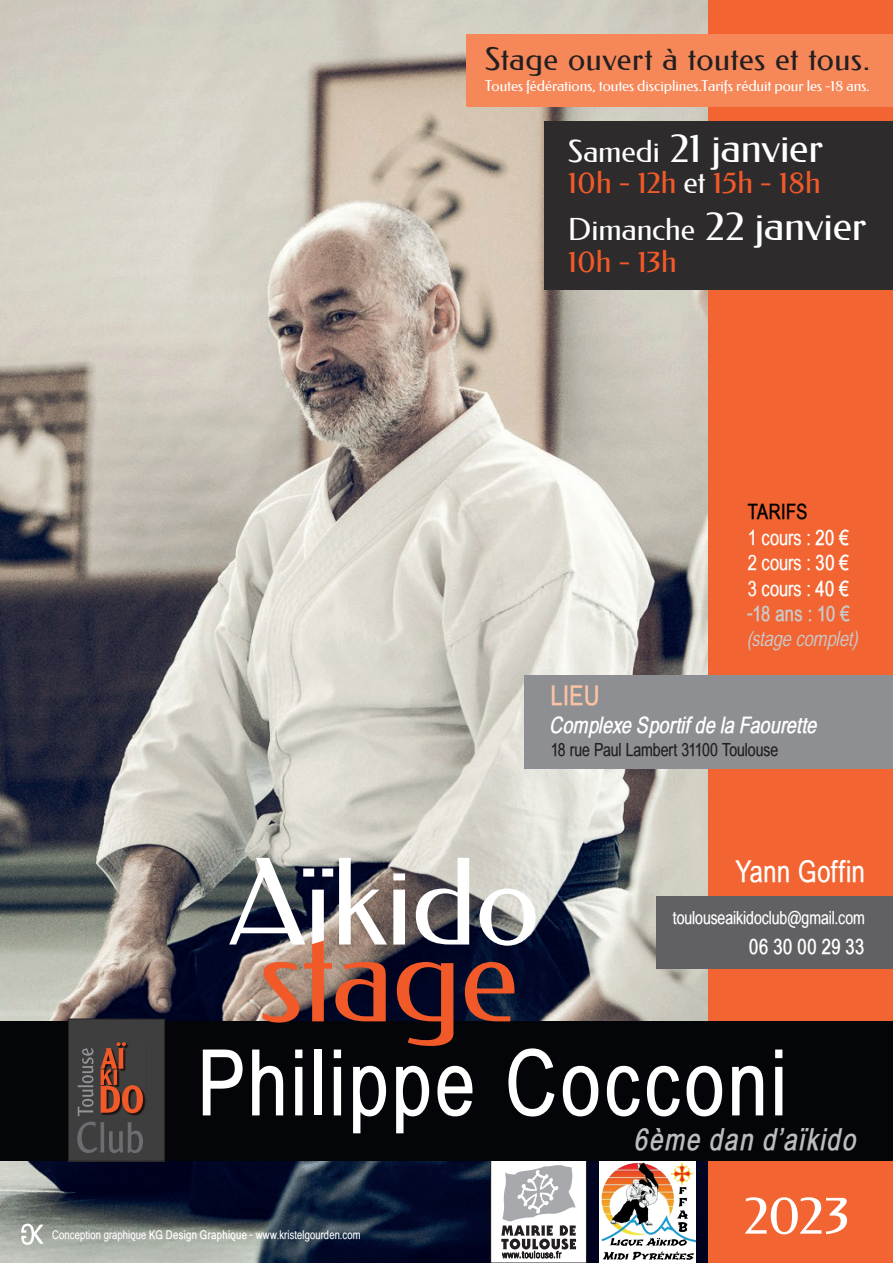
<style>
.page{position:relative;width:893px;height:1263px;background:#fff}
.page>*{position:absolute;margin:0;border:0;box-sizing:border-box;transform-origin:0 0}
.t1{font:90px "Babel Sans";letter-spacing:.045em;color:#fff}
.t2{font:54px "Federo";color:#fff}
.t3{font:41.4px "Federo";letter-spacing:-.005em;color:#fff}
.t4{font:31.5px "Federo";letter-spacing:.01em;color:#231f20}
.t5{font:30.75px "Federo";letter-spacing:-.01em;color:#f15929}
.t6{font:italic 700 30px "Babel Sans";letter-spacing:.04em;color:#bcbdc0}
.t7{font:30px "Babel Sans";letter-spacing:.015em;color:#fff}
.t8{font:700 27px "Babel Sans";color:#fbc2a4}
.t9{font:italic 700 22.5px "Babel Sans";letter-spacing:-.005em;color:#fff}
.t10{font:21px/25.5px "Babel Sans";color:#fff}
.t11{font:italic 21px "Babel Sans";letter-spacing:-.005em;color:#c9cacc}
.t12{font:700 21px "Babel Sans";letter-spacing:.01em;color:#fff}
.t13{font:18px "Babel Sans";letter-spacing:-.005em;color:#231f20}
.t14{font:18px "Babel Sans";letter-spacing:-.005em;color:#fff}
.t15{font:15px "Federo";letter-spacing:-.005em;color:#fff}
.t16{font:12px "Babel Sans";letter-spacing:.01em;color:#fff}
.s1{font-size:30.75px}
.s2{color:#fff}
.s3{font-weight:700;color:#000001}
.s4{font-weight:700}
.s5{font-weight:700;color:#c9cacc}
</style>
<div class="page">
<img style="left:0;top:0;width:709px;height:1263px">
<div style="left:709px;top:0;width:184px;height:1263px;background:#f26532"></div>
<div style="left:466px;top:34px;width:427px;height:72px;background:#f58758"></div>
<div style="left:657px;top:896px;width:236px;height:73px;background:#616164"></div>
<div style="left:525px;top:675px;width:368px;height:94px;background:#8d8f92"></div>
<img style="left:600px;top:1160px;width:95px;height:103px">
<div style="left:491px;top:1160px;width:95px;height:103px;background:#fff"></div>
<svg style="left:501px;top:1165px;width:75px;height:93px"></svg>
<div style="left:490px;top:1160px;width:97px;height:103px;border:1px solid #231f20"></div>
<div style="left:0;top:1021px;width:893px;height:139px;background:#040508"></div>
<div style="left:68px;top:1019px;width:97px;height:142px;background:#3e3e3f"></div>
<div style="left:68px;top:1018px;width:97px;height:143px;border:1px solid #231f20"></div>
<img style="left:143px;top:1092px;width:3px;height:18px">
<svg style="left:77px;top:1042px;width:66px;height:111px"></svg>
<svg style="left:21px;top:1223px;width:23px;height:22px"></svg>
<svg style="left:393px;top:873px;width:12px;height:71px"></svg>
<svg style="left:416px;top:858px;width:53px;height:86px"></svg>
<svg style="left:479px;top:888px;width:57px;height:58px"></svg>
<svg style="left:229px;top:858px;width:158px;height:164px"></svg>
<svg style="left:397px;top:962px;width:56px;height:84px"></svg>
<svg style="left:465px;top:962px;width:49px;height:59px;background:#6e3531"></svg>
<div style="left:544px;top:121px;width:349px;height:168px;background:#2e2b2c"></div>
<h3 class="t4" style="left:485px;top:41px;width:386px">Stage ouvert à toutes et tous.</h3>
<p class="t15" style="left:485px;top:78px;width:386px">Toutes fédérations, toutes disciplines.Tarifs réduit pour les -18 ans.</p>
<h3 class="t3" style="left:568px;top:124px;width:257px"><span class="s1">Samedi</span> 21 janvier</h3>
<h3 class="t5" style="left:568px;top:165px;width:254px">10h - 12h <span class="s2">et</span> 15h - 18h</h3>
<h3 class="t3" style="left:568px;top:202px;width:300px"><span class="s1">Dimanche</span> 22 janvier</h3>
<h3 class="t5" style="left:568px;top:243px;width:110px">10h - 13h</h3>
<h3 class="t10" style="left:748px;top:499px;width:104px"><span class="s3">TARIFS<br></span>1 cours : <span class="s4">20 €<br></span>2 cours : <span class="s4">30 €<br></span>3 cours : <span class="s4">40 € </span><span class="s5">-18 ans : 10 €</span></h3>
<h3 class="t11" style="left:748px;top:627px;width:112px">(stage complet)</h3>
<h3 class="t8" style="left:551px;top:680px;width:51px">LIEU</h3>
<h3 class="t9" style="left:551px;top:713px;width:269px">Complexe Sportif de la Faourette</h3>
<p class="t13" style="left:551px;top:739px;width:229px">18 rue Paul Lambert 31100 Toulouse</p>
<h3 class="t7" style="left:736px;top:854px;width:131px">Yann Goffin</h3>
<p class="t14" style="left:673px;top:907px;width:193px">toulouseaikidoclub@gmail.com</p>
<h3 class="t12" style="left:749px;top:934px;width:117px">06 30 00 29 33</h3>
<h1 class="t1" style="left:198px;top:1032px;width:590px">Philippe Cocconi</h1>
<h3 class="t6" style="left:636px;top:1122px;width:223px">6ème dan d’aïkido</h3>
<p class="t16" style="left:52px;top:1228px;width:310px">Conception graphique <span class="s4">KG Design Graphique</span> - www.kristelgourden.com</p>
<h2 class="t2" style="left:743px;top:1184px;width:109px">2023</h2>
</div>
